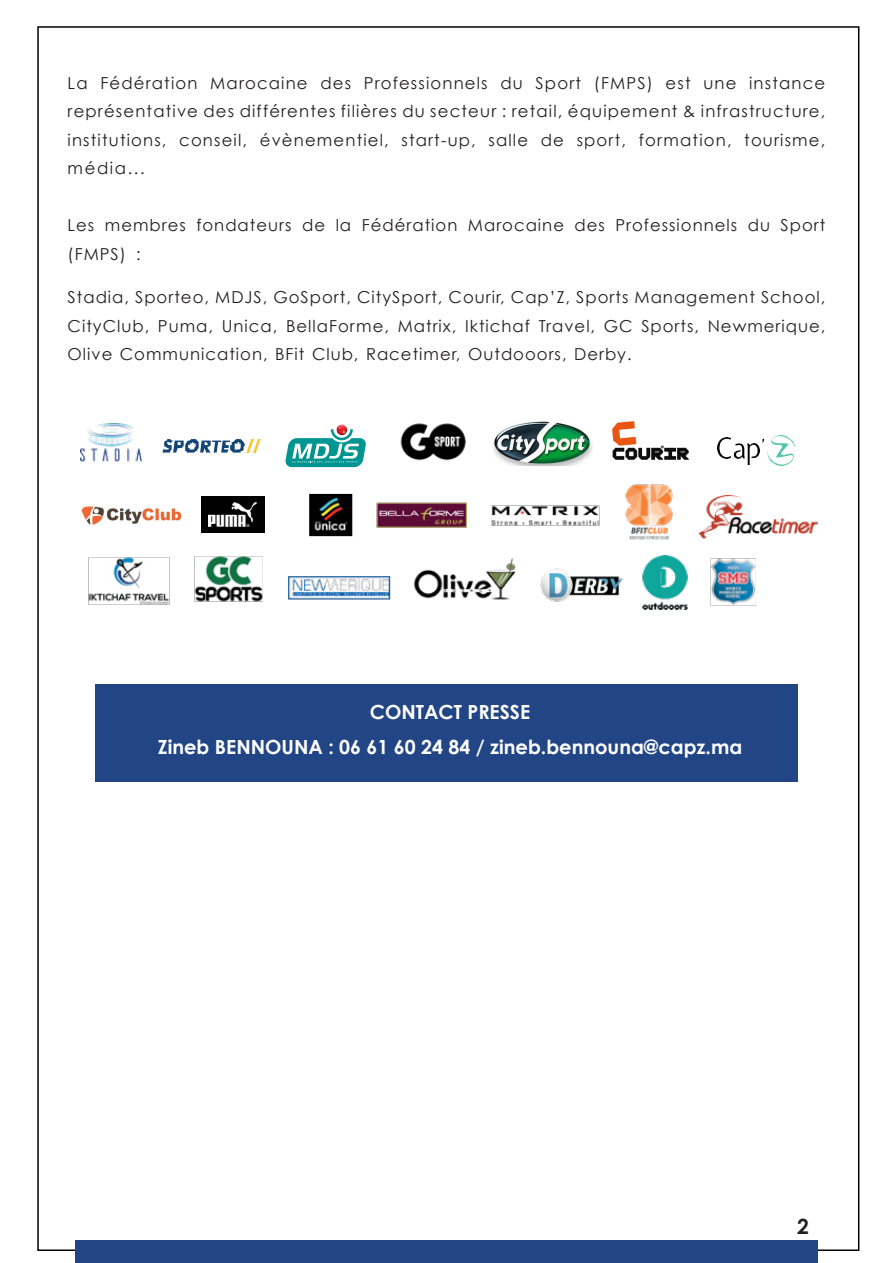
<style>
.page{position:relative;width:893px;height:1263px;background:#fff}
.page>*{position:absolute;margin:0;border:0;box-sizing:border-box;transform-origin:0 0}
.t1{font:700 21px "Century Gothic";color:#231f20}
.t2{font:700 19.5px "Century Gothic";color:#fff}
.t3{font:16.5px/28.5px "Century Gothic";letter-spacing:.06em;color:#231f20;text-align:justify}
</style>
<div class="page">
<div style="left:75px;top:1240px;width:743px;height:23px;background:#224585"></div>
<img style="left:81px;top:423px;width:737px;height:187px">
<svg style="left:163px;top:439px;width:82px;height:14px"></svg>
<img style="left:247px;top:439px;width:13px;height:14px">
<img style="left:767px;top:436px;width:27px;height:30px">
<img style="left:718px;top:437px;width:27px;height:21px">
<img style="left:748px;top:443px;width:12px;height:21px">
<img style="left:81px;top:482px;width:101px;height:60px">
<div style="left:201px;top:497px;width:63px;height:36px;background:#000"></div>
<img style="left:209px;top:503px;width:48px;height:24px">
<svg style="left:285px;top:424px;width:81px;height:43px"></svg>
<div style="left:482px;top:412px;width:118px;height:60px;background:#fff"></div>
<img style="left:493px;top:421px;width:100px;height:73px">
<div style="left:95px;top:684px;width:702px;height:98px;background:#224585"></div>
<img style="left:605px;top:421px;width:90px;height:46px">
<p class="t3" style="left:68px;top:68px;width:759px">La Fédération Marocaine des Professionnels du Sport (FMPS) est une instance représentative des différentes filières du secteur : retail, équipement &amp; infrastructure, institutions, conseil, évènementiel, start-up, salle de sport, formation, tourisme, média...</p>
<p class="t3" style="left:68px;top:211px;width:759px">Les membres fondateurs de la Fédération Marocaine des Professionnels du Sport (FMPS) :</p>
<p class="t3" style="left:68px;top:283px;width:759px">Stadia, Sporteo, MDJS, GoSport, CitySport, Courir, Cap’Z, Sports Management School, CityClub, Puma, Unica, BellaForme, Matrix, Iktichaf Travel, GC Sports, Newmerique, Olive Communication, BFit Club, Racetimer, Outdooors, Derby.</p>
<p class="t2" style="left:370px;top:700px;width:162px">CONTACT PRESSE</p>
<p class="t2" style="left:158px;top:735px;width:586px">Zineb BENNOUNA : 06 61 60 24 84 / zineb.bennouna@capz.ma</p>
<p class="t1" style="left:797px;top:1213px;width:13px">2</p>
</div>
